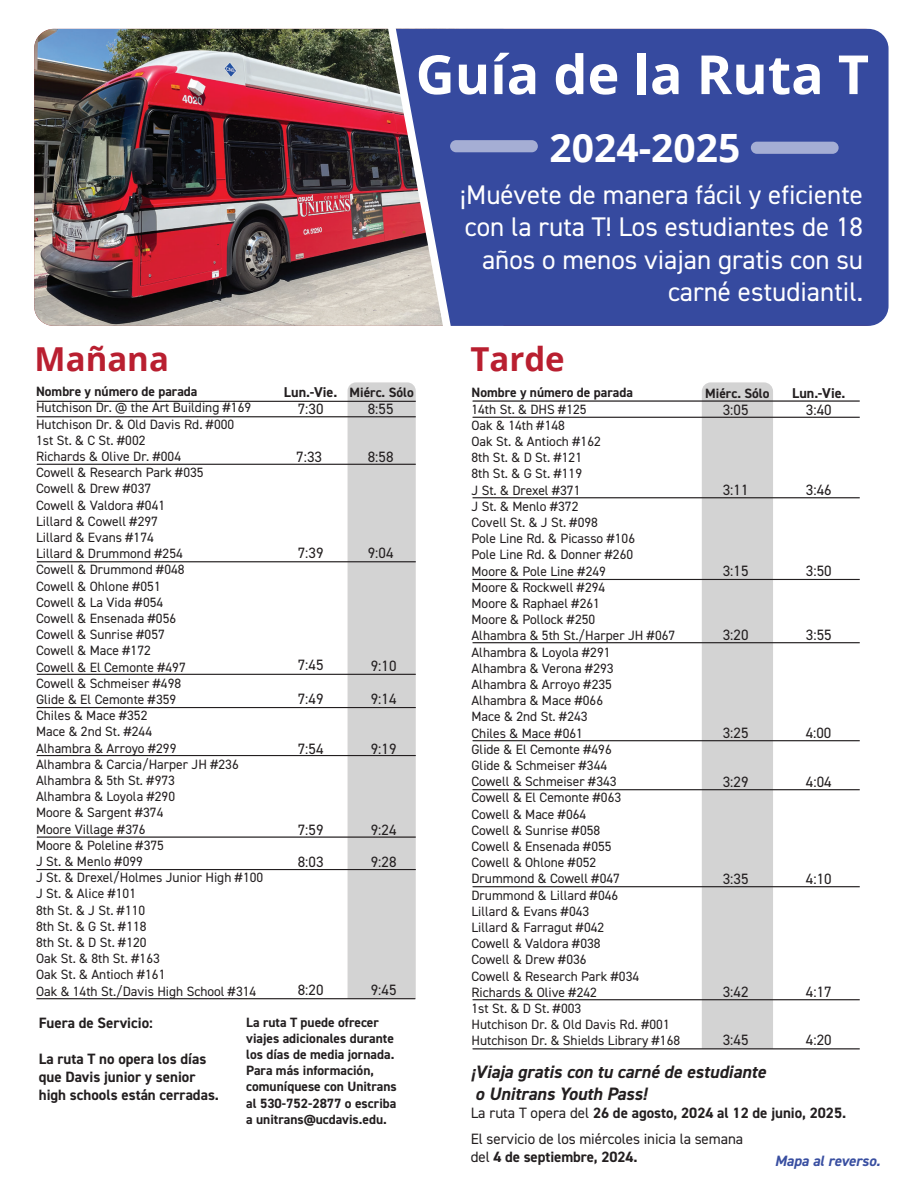
<style>
.page{position:relative;width:918px;height:1188px;background:#fff}
.page>*{position:absolute;margin:0;border:0;box-sizing:border-box;transform-origin:0 0}
.t1{font:700 54px "Open Sans";color:#fff}
.t2{font:700 39px "Open Sans";color:#fff}
.t3{font:700 33px "Open Sans";color:#b91f30}
.t4{font:27px/32.4px "DIN2014";color:#fff;text-align:right}
.t5{font:italic 700 18px/21.6px "DIN2014";color:#231f20}
.t6{font:15px/25.5px "DIN2014";color:#231f20}
.t7{font:700 15px/18px "DIN2014";color:#231f20}
.t8{font:italic 700 15px "DIN2014";color:#394fa1}
.t9{font:700 14.25px "DIN2014";color:#231f20}
.t10{font:13.5px/16.2px "DIN2014";color:#231f20}
.t11{font:700 13.5px/16.2px "DIN2014";color:#231f20}
.s1{font-size:14.25px}
.s2{font-weight:700}
.s3{font-weight:400}
</style>
<div class="page">
<div style="left:348px;top:382px;width:68px;height:617px;background:#d3d3d3"></div>
<hr style="left:37px;top:401px;width:379px;height:1px;background:#231f20">
<hr style="left:37px;top:416px;width:379px;height:1px;background:#231f20">
<hr style="left:37px;top:561px;width:379px;height:1px;background:#231f20">
<hr style="left:37px;top:674px;width:379px;height:1px;background:#231f20">
<hr style="left:37px;top:707px;width:379px;height:1px;background:#231f20">
<hr style="left:37px;top:755px;width:379px;height:1px;background:#231f20">
<hr style="left:37px;top:464px;width:379px;height:1px;background:#231f20">
<hr style="left:36px;top:998px;width:379px;height:1px;background:#231f20">
<hr style="left:37px;top:869px;width:379px;height:1px;background:#231f20">
<hr style="left:37px;top:836px;width:379px;height:2px;background:#231f20">
<div style="left:702px;top:382px;width:71px;height:666px;background:#d3d3d3"></div>
<hr style="left:473px;top:400px;width:387px;height:2px;background:#231f20">
<hr style="left:473px;top:579px;width:387px;height:1px;background:#231f20">
<hr style="left:473px;top:497px;width:387px;height:1px;background:#231f20">
<hr style="left:473px;top:642px;width:387px;height:1px;background:#231f20">
<hr style="left:473px;top:789px;width:387px;height:1px;background:#231f20">
<hr style="left:473px;top:740px;width:387px;height:1px;background:#231f20">
<hr style="left:473px;top:886px;width:387px;height:1px;background:#231f20">
<hr style="left:473px;top:417px;width:387px;height:1px;background:#231f20">
<hr style="left:473px;top:999px;width:387px;height:1px;background:#231f20">
<hr style="left:473px;top:1048px;width:387px;height:1px;background:#231f20">
<img style="left:34px;top:29px;width:348px;height:297px">
<div style="left:456px;top:29px;width:433px;height:297px;background:#364a9f"></div>
<svg style="left:382px;top:28px;width:74px;height:298px"></svg>
<div style="left:751px;top:142px;width:88px;height:12px;background:#a5aed4;border-radius:6px"></div>
<div style="left:450px;top:140px;width:88px;height:12px;background:#a5aed4;border-radius:6px"></div>
<h1 class="t1" style="left:416px;top:36px;width:455px">Guía de la Ruta T</h1>
<h2 class="t2" style="left:550px;top:120px;width:192px">2024-2025</h2>
<h3 class="t4" style="left:460px;top:178px;width:404px">¡Muévete de manera fácil y eficiente con la ruta T! Los estudiantes de 18 años o menos viajan gratis con su carné estudiantil.</h3>
<h3 class="t3" style="left:35px;top:336px;width:136px">Mañana</h3>
<h3 class="t3" style="left:470px;top:336px;width:96px">Tarde</h3>
<p class="t11" style="left:36px;top:383px;width:163px">Nombre y número de parada</p>
<p class="t10" style="left:36px;top:399px;width:229px">Hutchison Dr. @ the Art Building #169<br>Hutchison Dr. &amp; Old Davis Rd. #000<br>1st St. &amp; C St. #002<br>Richards &amp; Olive Dr. #004<br>Cowell &amp; Research Park #035<br>Cowell &amp; Drew #037<br>Cowell &amp; Valdora #041<br>Lillard &amp; Cowell #297<br>Lillard &amp; Evans #174<br>Lillard &amp; Drummond #254<br>Cowell &amp; Drummond #048<br>Cowell &amp; Ohlone #051<br>Cowell &amp; La Vida #054<br>Cowell &amp; Ensenada #056<br>Cowell &amp; Sunrise #057<br>Cowell &amp; Mace #172<br>Cowell &amp; El Cemonte #497<br>Cowell &amp; Schmeiser #498<br>Glide &amp; El Cemonte #359<br>Chiles &amp; Mace #352<br>Mace &amp; 2nd St. #244<br>Alhambra &amp; Arroyo #299<br>Alhambra &amp; Carcia/Harper JH #236<br>Alhambra &amp; 5th St. #973<br>Alhambra &amp; Loyola #290<br>Moore &amp; Sargent #374<br>Moore Village #376<br>Moore &amp; Poleline #375<br>J St. &amp; Menlo #099<br>J St. &amp; Drexel/Holmes Junior High #100<br>J St. &amp; Alice #101<br>8th St. &amp; J St. #110<br>8th St. &amp; G St. #118<br>8th St. &amp; D St. #120<br>Oak St. &amp; 8th St. #163<br>Oak St. &amp; Antioch #161<br>Oak &amp; 14th St./Davis High School #314</p>
<p class="t11" style="left:284px;top:384px;width:131px"><span class="s1">Lun.-Vie.</span> Miérc. Sólo</p>
<p class="t6" style="left:298px;top:396px;width:27px">7:30</p>
<p class="t6" style="left:368px;top:396px;width:27px">8:55</p>
<p class="t6" style="left:296px;top:443px;width:27px">7:33</p>
<p class="t6" style="left:368px;top:443px;width:27px">8:58</p>
<p class="t6" style="left:298px;top:540px;width:27px">7:39</p>
<p class="t6" style="left:368px;top:540px;width:27px">9:04</p>
<p class="t6" style="left:298px;top:652px;width:27px">7:45</p>
<p class="t6" style="left:298px;top:686px;width:27px">7:49</p>
<p class="t6" style="left:298px;top:736px;width:27px">7:54</p>
<p class="t6" style="left:371px;top:650px;width:27px;line-height:32.5px">9:10<br>9:14</p>
<p class="t6" style="left:371px;top:736px;width:27px">9:19</p>
<p class="t6" style="left:298px;top:817px;width:27px">7:59</p>
<p class="t6" style="left:371px;top:817px;width:27px">9:24</p>
<p class="t6" style="left:298px;top:848px;width:27px">8:03</p>
<p class="t6" style="left:298px;top:977px;width:27px">8:20</p>
<p class="t6" style="left:371px;top:848px;width:27px">9:28</p>
<p class="t6" style="left:371px;top:977px;width:27px">9:45</p>
<p class="t7" style="left:39px;top:1013px;width:116px">Fuera de Servicio:</p>
<p class="t7" style="left:39px;top:1049px;width:182px">La ruta T no opera los días que Davis junior y senior high schools están cerradas.</p>
<p class="t11" style="left:246px;top:1014px;width:152px">La ruta T puede ofrecer viajes adicionales durante los días de media jornada.<br>Para más información, comuníquese con Unitrans al 530-752-2877 o escriba a unitrans@ucdavis.edu.</p>
<p class="t11" style="left:471px;top:385px;width:163px">Nombre y número de parada</p>
<p class="t10" style="left:471px;top:401px;width:210px">14th St. &amp; DHS #125<br>Oak &amp; 14th #148<br>Oak St. &amp; Antioch #162<br>8th St. &amp; D St. #121<br>8th St. &amp; G St. #119<br>J St. &amp; Drexel #371<br>J St. &amp; Menlo #372<br>Covell St. &amp; J St. #098<br>Pole Line Rd. &amp; Picasso #106<br>Pole Line Rd. &amp; Donner #260<br>Moore &amp; Pole Line #249<br>Moore &amp; Rockwell #294<br>Moore &amp; Raphael #261<br>Moore &amp; Pollock #250<br>Alhambra &amp; 5th St./Harper JH #067<br>Alhambra &amp; Loyola #291<br>Alhambra &amp; Verona #293<br>Alhambra &amp; Arroyo #235<br>Alhambra &amp; Mace #066<br>Mace &amp; 2nd St. #243<br>Chiles &amp; Mace #061<br>Glide &amp; El Cemonte #496<br>Glide &amp; Schmeiser #344<br>Cowell &amp; Schmeiser #343<br>Cowell &amp; El Cemonte #063<br>Cowell &amp; Mace #064<br>Cowell &amp; Sunrise #058<br>Cowell &amp; Ensenada #055<br>Cowell &amp; Ohlone #052<br>Drummond &amp; Cowell #047<br>Drummond &amp; Lillard #046<br>Lillard &amp; Evans #043<br>Lillard &amp; Farragut #042<br>Cowell &amp; Valdora #038<br>Cowell &amp; Drew #036<br>Cowell &amp; Research Park #034<br>Richards &amp; Olive #242<br>1st St. &amp; D St. #003<br>Hutchison Dr. &amp; Old Davis Rd. #001<br>Hutchison Dr. &amp; Shields Library #168</p>
<p class="t11" style="left:705px;top:385px;width:66px">Miérc. Sólo</p>
<p class="t9" style="left:792px;top:383px;width:55px">Lun.-Vie.</p>
<p class="t6" style="left:806px;top:397px;width:27px">3:40</p>
<p class="t6" style="left:723px;top:397px;width:27px">3:05</p>
<p class="t6" style="left:723px;top:476px;width:27px">3:11</p>
<p class="t6" style="left:806px;top:476px;width:27px">3:46</p>
<p class="t6" style="left:723px;top:558px;width:27px">3:15</p>
<p class="t6" style="left:806px;top:558px;width:27px">3:50</p>
<p class="t6" style="left:723px;top:622px;width:27px">3:20</p>
<p class="t6" style="left:806px;top:622px;width:27px">3:55</p>
<p class="t6" style="left:723px;top:720px;width:27px">3:25</p>
<p class="t6" style="left:723px;top:769px;width:27px">3:29</p>
<p class="t6" style="left:806px;top:720px;width:27px">4:00</p>
<p class="t6" style="left:806px;top:769px;width:27px">4:04</p>
<p class="t6" style="left:723px;top:866px;width:27px">3:35</p>
<p class="t6" style="left:806px;top:866px;width:27px">4:10</p>
<p class="t6" style="left:723px;top:979px;width:27px">3:42</p>
<p class="t6" style="left:723px;top:1027px;width:27px">3:45</p>
<p class="t6" style="left:806px;top:979px;width:27px">4:17</p>
<p class="t6" style="left:806px;top:1027px;width:27px">4:20</p>
<h3 class="t5" style="left:471px;top:1061px;width:297px">¡Viaja gratis con tu carné de estudiante o Unitrans Youth Pass!</h3>
<p class="t6" style="left:471px;top:1100px;width:377px">La ruta T opera del <span class="s2">26 de agosto, 2024 al 12 de junio, 2025.<br></span>El servicio de los miércoles inicia la semana</p>
<p class="t7" style="left:471px;top:1147px;width:168px"><span class="s3">del</span> 4 de septiembre, 2024.</p>
<p class="t8" style="left:775px;top:1151px;width:107px">Mapa al reverso.</p>
</div>
